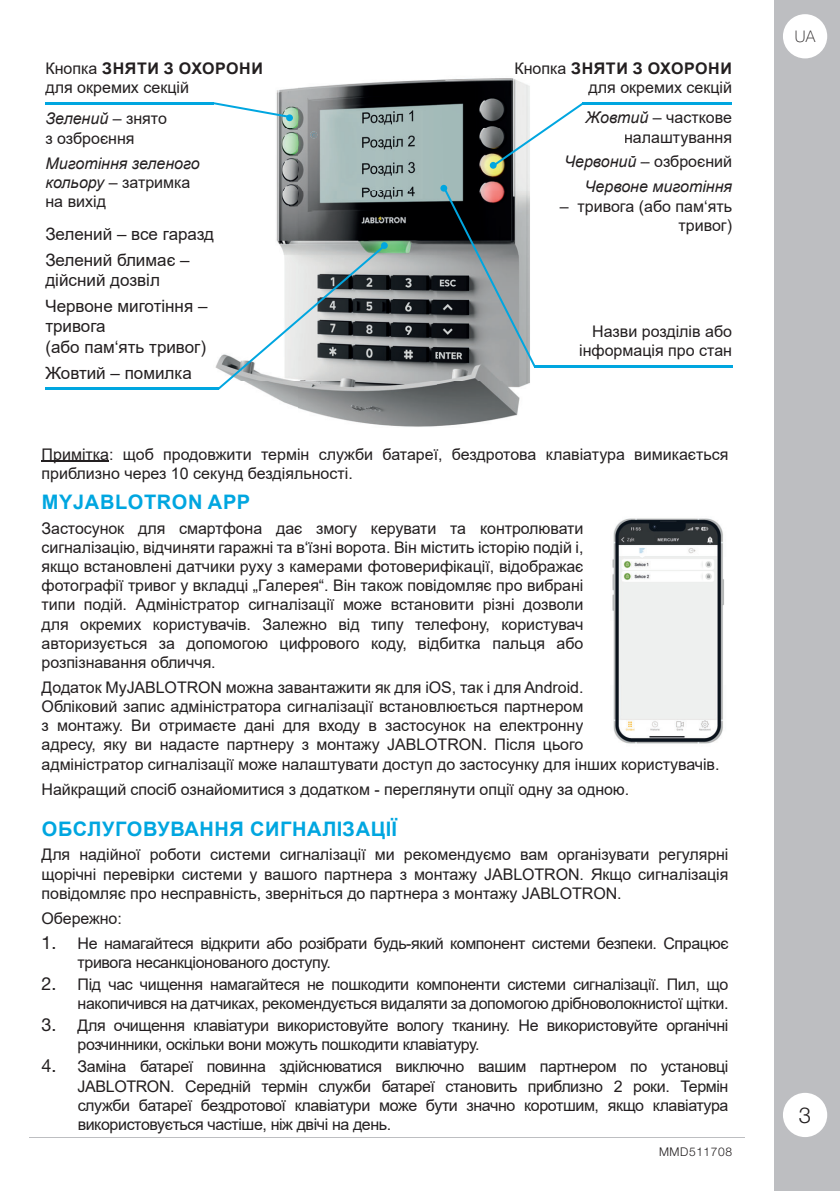
<style>
.page{position:relative;width:840px;height:1191px;background:#fff}
.page>*{position:absolute;margin:0;border:0;box-sizing:border-box;transform-origin:0 0}
.t1{font:300 22px "Helvetica Neue LT Pro";color:#231f20}
.t2{font:700 20px "Arial";letter-spacing:.03em;color:#00a6e0}
.t3{font:17px/26px "Arial";color:#231f20}
.t4{font:16px/19.2px "Arial";letter-spacing:-.005em;color:#231f20}
.t5{font:16px/19.2px "Arial";letter-spacing:-.025em;color:#231f20}
.t6{font:italic 16px/19.2px "Arial";color:#231f20}
.t7{font:100 16px "Helvetica Neue LT Pro";color:#231f20}
.t8{font:300 12px "Helvetica Neue LT Pro";letter-spacing:.05em;color:#231f20}
.s1{font-weight:700}
.s2{font-style:italic}
.s3{font-style:normal}
.s4{font-family:"Helvetica Neue LT Pro";font-size:18px}
</style>
<div class="page">
<div style="left:774px;top:0;width:65px;height:1191px;background:#bdbec1"></div>
<svg style="left:783px;top:14px;width:43px;height:44px"></svg>
<div style="left:782px;top:1092px;width:44px;height:45px;background:#fff;border-radius:50%"></div>
<hr style="left:582px;top:102px;width:149px;height:2px;background:#00a6e0">
<hr style="left:45px;top:102px;width:169px;height:2px;background:#00a6e0">
<hr style="left:533px;top:365px;width:198px;height:2px;background:#00a6e0">
<img style="left:160px;top:78px;width:485px;height:349px">
<svg style="left:160px;top:116px;width:7px;height:9px"></svg>
<img style="left:160px;top:157px;width:40px;height:12px">
<img style="left:160px;top:179px;width:30px;height:12px">
<img style="left:160px;top:227px;width:54px;height:16px">
<img style="left:160px;top:253px;width:29px;height:13px">
<img style="left:160px;top:300px;width:47px;height:15px">
<img style="left:160px;top:340px;width:45px;height:16px">
<img style="left:160px;top:367px;width:31px;height:12px">
<img style="left:584px;top:112px;width:61px;height:12px">
<img style="left:624px;top:134px;width:21px;height:12px">
<img style="left:565px;top:156px;width:80px;height:15px">
<svg style="left:636px;top:156px;width:1px;height:15px"></svg>
<img style="left:586px;top:181px;width:59px;height:14px">
<img style="left:559px;top:200px;width:86px;height:15px">
<img style="left:588px;top:82px;width:57px;height:14px">
<img style="left:583px;top:102px;width:62px;height:2px">
<img style="left:160px;top:102px;width:52px;height:2px">
<img style="left:535px;top:365px;width:110px;height:2px">
<svg style="left:310px;top:131px;width:7px;height:7px"></svg>
<svg style="left:489px;top:102px;width:94px;height:67px"></svg>
<svg style="left:440px;top:185px;width:95px;height:182px;background:#727679"></svg>
<svg style="left:212px;top:102px;width:81px;height:19px"></svg>
<svg style="left:218px;top:242px;width:169px;height:147px"></svg>
<hr style="left:45px;top:387px;width:174px;height:2px;background:#00a6e0">
<hr style="left:42px;top:461px;width:67px;height:1px;background:#231f20">
<img style="left:612px;top:518px;width:112px;height:226px">
<p class="t4" style="left:45px;top:59px;width:219px">Кнопка <span class="s1">ЗНЯТИ З ОХОРОНИ </span>для окремих секцій</p>
<p class="t4" style="left:45px;top:109px;width:123px"><span class="s2">Зелений</span> – знято з озброєння</p>
<p class="t6" style="left:45px;top:153px;width:156px">Миготіння зеленого кольору <span class="s3">– затримка на вихід</span></p>
<p class="t3" style="left:45px;top:221px;width:170px">Зелений – все гаразд<br>Зелений блимає –</p>
<p class="t3" style="left:45px;top:267px;width:163px">дійсний дозвіл<br>Червоне миготіння –</p>
<p class="t3" style="left:45px;top:316px;width:162px;line-height:20.4px">тривога<br>(або пам‘ять тривог)</p>
<p class="t3" style="left:45px;top:360px;width:148px">Жовтий – помилка</p>
<p class="t4" style="left:514px;top:59px;width:219px;text-align:right">Кнопка <span class="s1">ЗНЯТИ З ОХОРОНИ </span>для окремих секцій</p>
<p class="t4" style="left:585px;top:108px;width:148px;text-align:right"><span class="s2">Жовтий</span> – часткове налаштування</p>
<p class="t6" style="left:564px;top:149px;width:169px;line-height:24.8px;text-align:right">Червоний <span class="s3">– озброєний<br></span>Червоне миготіння</p>
<p class="t4" style="left:559px;top:196px;width:174px;text-align:right">– тривога (або пам‘ять тривог)</p>
<p class="t4" style="left:578px;top:322px;width:154px;text-align:right">Назви розділів або інформація про стан</p>
<p class="t4" style="left:42px;top:444px;width:688px">Примітка: щоб продовжити термін служби батареї, бездротова клавіатура вимикається приблизно через 10 секунд бездіяльності.</p>
<p class="t2" style="left:42px;top:490px;width:210px">MYJABLOTRON APP</p>
<p class="t4" style="left:42px;top:518px;width:543px;text-align:justify">Застосунок для смартфона дає змогу керувати та контролювати сигналізацію, відчиняти гаражні та в‘їзні ворота. Він містить історію подій і, якщо встановлені датчики руху з камерами фотоверифікації, відображає фотографії тривог у вкладці „Галерея“. Він також повідомляє про вибрані типи подій. Адміністратор сигналізації може встановити різні дозволи для окремих користувачів. Залежно від типу телефону, користувач авторизується за допомогою цифрового коду, відбитка пальця або розпізнавання обличчя.</p>
<p class="t4" style="left:42px;top:677px;width:679px">Додаток MyJABLOTRON можна завантажити як для iOS, так і для Android.<br>Обліковий запис адміністратора сигналізації встановлюється партнером<br>з монтажу. Ви отримаєте дані для входу в застосунок на електронну<br>адресу, яку ви надасте партнеру з монтажу JABLOTRON. Після цього<br>адміністратор сигналізації може налаштувати доступ до застосунку для інших користувачів.</p>
<p class="t4" style="left:42px;top:779px;width:589px">Найкращий спосіб ознайомитися з додатком - переглянути опції одну за одною.</p>
<p class="t2" style="left:42px;top:817px;width:356px">ОБСЛУГОВУВАННЯ СИГНАЛІЗАЦІЇ</p>
<p class="t4" style="left:42px;top:845px;width:688px;text-align:justify">Для надійної роботи системи сигналізації ми рекомендуємо вам організувати регулярні щорічні перевірки системи у вашого партнера з монтажу JABLOTRON. Якщо сигналізація повідомляє про несправність, зверніться до партнера з монтажу JABLOTRON.</p>
<p class="t4" style="left:42px;top:908px;width:82px">Обережно:</p>
<p class="t5" style="left:78px;top:933px;width:652px;text-indent:-36px"><span class="s4">1.</span> Не намагайтеся відкрити або розібрати будь-який компонент системи безпеки. Спрацює тривога несанкціонованого доступу.</p>
<p class="t5" style="left:42px;top:974px;width:688px;text-align:right"><span class="s4">2.</span> Під час чищення намагайтеся не пошкодити компоненти системи сигналізації. Пил, що накопичився на датчиках, рекомендується видаляти за допомогою дрібноволокнистої щітки.</p>
<p class="t5" style="left:78px;top:1016px;width:652px;text-indent:-36px"><span class="s4">3.</span> Для очищення клавіатури використовуйте вологу тканину. Не використовуйте органічні розчинники, оскільки вони можуть пошкодити клавіатуру.</p>
<p class="t4" style="left:78px;top:1057px;width:652px;text-align:justify;text-indent:-36px"><span class="s4">4.</span> Заміна батареї повинна здійснюватися виключно вашим партнером по установці JABLOTRON. Середній термін служби батареї становить приблизно 2 роки. Термін служби батареї бездротової клавіатури може бути значно коротшим, якщо клавіатура використовується частіше, ніж двічі на день.</p>
<p class="t8" style="left:658px;top:1147px;width:75px">MMD511708</p>
<p class="t7" style="left:794px;top:31px;width:22px">UA</p>
<h1 class="t1" style="left:798px;top:1107px;width:14px">3</h1>
</div>
